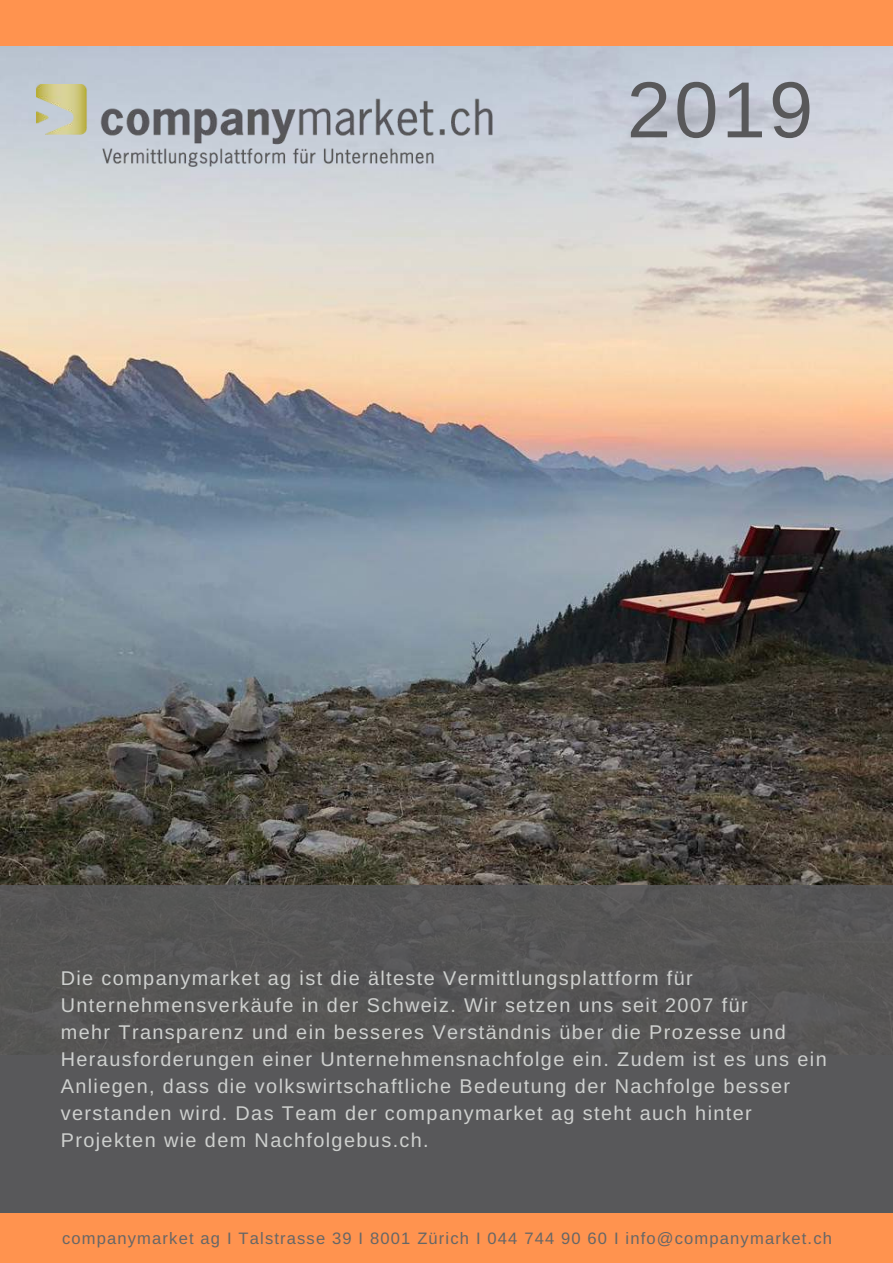
<style>
.page{position:relative;width:893px;height:1263px;background:#ff934f}
.page>*{position:absolute;margin:0;border:0;box-sizing:border-box;transform-origin:0 0}
.t1{font:79.5px "Arimo";color:#58585a}
.t2{font:19.8px/27px "Arimo";letter-spacing:.07em;color:#ced0ce}
.t3{font:16.5px "Arimo";letter-spacing:.07em;color:#666}
</style>
<div class="page">
<img style="left:0;top:46px;width:893px;height:839px">
<div style="left:0;top:885px;width:893px;height:215px;background:#58585a"></div>
<div style="left:0;top:1055px;width:893px;height:158px;background:#58585a"></div>
<img style="left:36px;top:84px;width:456px;height:83px">
<h1 class="t1" style="left:627px;top:65px;width:188px">2019</h1>
<p class="t2" style="left:61px;top:965px;width:767px">Die companymarket ag ist die älteste Vermittlungsplattform für Unternehmensverkäufe in der Schweiz. Wir setzen uns seit 2007 für<br>mehr Transparenz und ein besseres Verständnis über die Prozesse und Herausforderungen einer Unternehmensnachfolge ein. Zudem ist es uns ein Anliegen, dass die volkswirtschaftliche Bedeutung der Nachfolge besser verstanden wird. Das Team der companymarket ag steht auch hinter Projekten wie dem Nachfolgebus.ch.</p>
<p class="t3" style="left:62px;top:1229px;width:771px">companymarket ag I Talstrasse 39 I 8001 Zürich I 044 744 90 60 I info@companymarket.ch</p>
</div>
